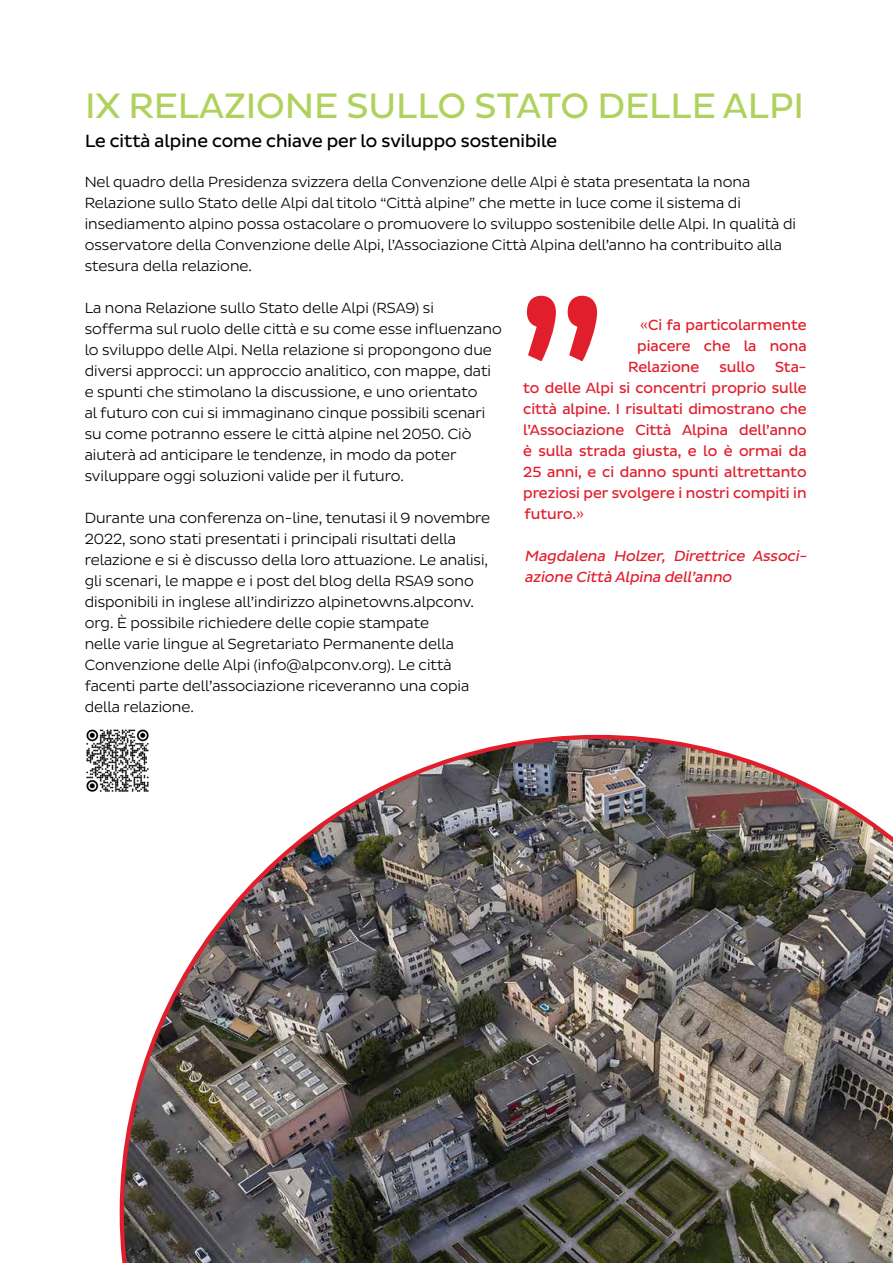
<style>
.page{position:relative;width:893px;height:1263px;background:#fff}
.page>*{position:absolute;margin:0;border:0;box-sizing:border-box;transform-origin:0 0}
.t1{font:225px "Pluto Sans DPD Regular";color:#e11e2c;scale:.91 1}
.t2{font:36px "Pluto Sans DPD Regular";letter-spacing:.015em;color:#aed25c}
.t3{font:18px "Pluto Sans DPD Regular";color:#000}
.t4{font:15px/21px "Pluto Sans DPD Light";color:#000}
.t5{font:15px/21px "Pluto Sans DPD Regular";color:#e11e2c;text-align:justify}
.t6{font:italic 15px/21px "Pluto Sans DPD Regular";color:#e11e2c}
</style>
<div class="page">
<img style="left:120px;top:735px;width:773px;height:528px">
<img style="left:86px;top:729px;width:66px;height:65px">
<svg style="left:526px;top:295px;width:72px;height:67px"></svg>
<h2 class="t2" style="left:85px;top:85px;width:720px">IX Relazione sullo Stato delle Alpi</h2>
<p class="t3" style="left:85px;top:131px;width:473px">Le città alpine come chiave per lo sviluppo sostenibile</p>
<p class="t4" style="left:85px;top:171px;width:713px">Nel quadro della Presidenza svizzera della Convenzione delle Alpi è stata presentata la nona Relazione sullo Stato delle Alpi dal titolo “Città alpine” che mette in luce come il sistema di insediamento alpino possa ostacolare o promuovere lo sviluppo sostenibile delle Alpi. In qualità di osservatore della Convenzione delle Alpi, l’Associazione Città Alpina dell’anno ha contribuito alla stesura della relazione.</p>
<p class="t4" style="left:85px;top:297px;width:419px">La nona Relazione sullo Stato delle Alpi (RSA9) si sofferma sul ruolo delle città e su come esse influenzano lo sviluppo delle Alpi. Nella relazione si propongono due diversi approcci: un approccio analitico, con mappe, dati e spunti che stimolano la discussione, e uno orientato<br>al futuro con cui si immaginano cinque possibili scenari su come potranno essere le città alpine nel 2050. Ciò aiuterà ad anticipare le tendenze, in modo da poter sviluppare oggi soluzioni valide per il futuro.</p>
<p class="t4" style="left:85px;top:507px;width:407px">Durante una conferenza on-line, tenutasi il 9 novembre 2022, sono stati presentati i principali risultati della relazione e si è discusso della loro attuazione. Le analisi, gli scenari, le mappe e i post del blog della RSA9 sono disponibili in inglese all’indirizzo alpinetowns.alpconv. org. È possibile richiedere delle copie stampate<br>nelle varie lingue al Segretariato Permanente della Convenzione delle Alpi (info@alpconv.org). Le città facenti parte dell’associazione riceveranno una copia della relazione.</p>
<h1 class="t1" style="left:517px;top:248px;width:97px">”</h1>
<p class="t5" style="left:640px;top:314px;width:168px">«Ci fa particolarmente</p>
<p class="t5" style="left:637px;top:335px;width:171px">piacere che la nona</p>
<p class="t5" style="left:628px;top:356px;width:73px">Relazione</p>
<p class="t5" style="left:719px;top:356px;width:37px">sullo</p>
<p class="t5" style="left:523px;top:356px;width:285px;text-indent:252px">Sta&shy;to delle Alpi si concentri proprio sulle città alpine. I risultati dimostrano che l’Associazione Città Alpina dell’anno è sulla strada giusta, e lo è ormai da 25 anni, e ci danno spunti altrettanto preziosi per svolgere i nostri compiti in futuro.»</p>
<p class="t6" style="left:525px;top:545px;width:287px">Magdalena Holzer, Direttrice Associ&shy;azione Città Alpina dell’anno</p>
</div>
